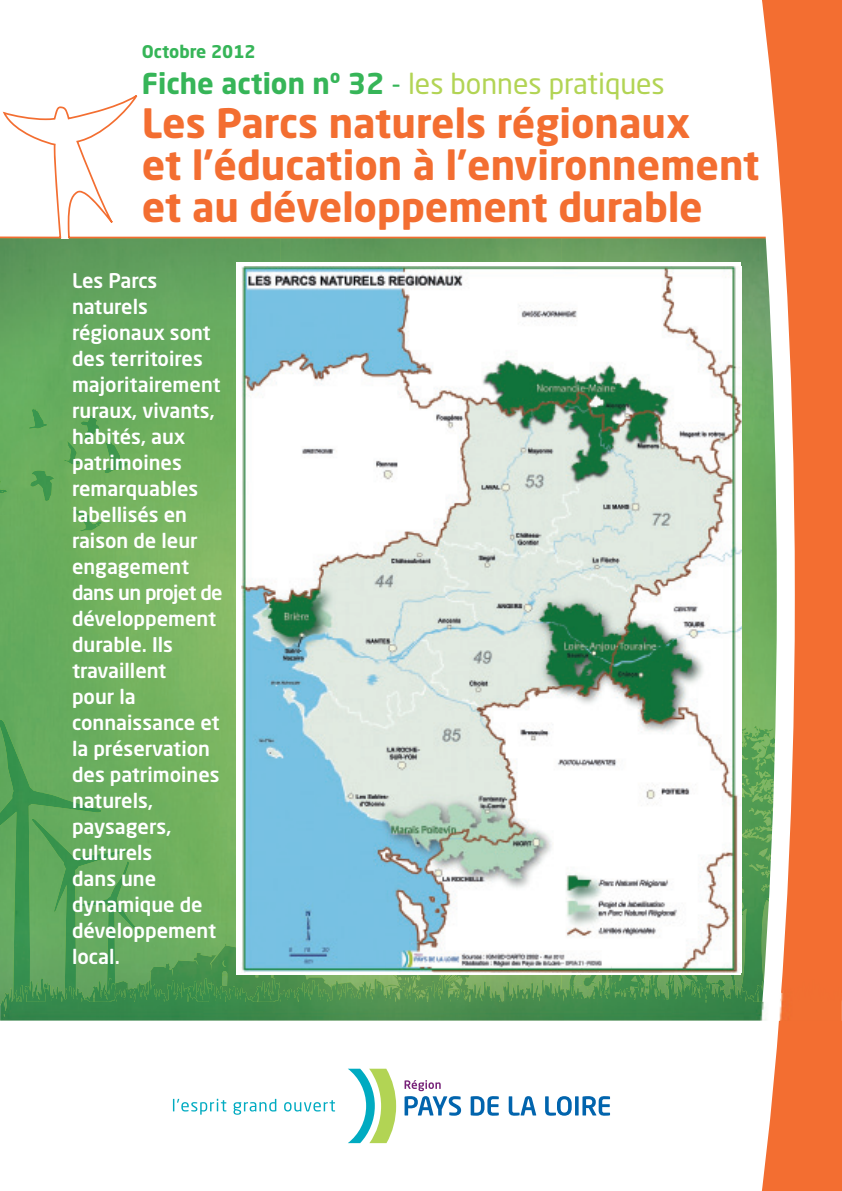
<style>
.page{position:relative;width:842px;height:1191px;background:#fff}
.page>*{position:absolute;margin:0;border:0;box-sizing:border-box;transform-origin:0 0}
.t1{font:700 40px/42px "Neo Sans Std";color:#f36e31}
.t2{font:28.4px "Neo Sans Std";color:#b2d454}
.t3{font:500 20px/26px "Neo Sans Std";color:#fff}
.t4{font:700 17.4px "Neo Sans Std";color:#36b558}
.s1{font-weight:700;color:#36b558}
.s2{color:#36b558}
</style>
<div class="page">
<svg style="left:56px;top:792px;width:674px;height:228px;background:#5c9e5a"></svg>
<img style="left:618px;top:974px;width:36px;height:6px">
<img style="left:610px;top:974px;width:8px;height:6px">
<img style="left:682px;top:974px;width:24px;height:6px">
<img style="left:0;top:238px;width:740px;height:277px">
<img style="left:0;top:515px;width:236px;height:277px">
<img style="left:102px;top:792px;width:28px;height:26px">
<img style="left:280px;top:974px;width:120px;height:17px">
<div style="left:1px;top:462px;width:97px;height:63px;background:#6caf5d"></div>
<img style="left:0;top:1001px;width:56px;height:19px">
<img style="left:730px;top:999px;width:10px;height:21px">
<img style="left:366px;top:980px;width:291px;height:20px">
<svg style="left:0;top:95px;width:740px;height:143px"></svg>
<img style="left:681px;top:980px;width:28px;height:23px">
<img style="left:706px;top:974px;width:34px;height:25px">
<img style="left:654px;top:974px;width:28px;height:22px">
<img style="left:150px;top:892px;width:119px;height:108px">
<img style="left:0;top:719px;width:102px;height:282px">
<img style="left:31px;top:818px;width:99px;height:182px">
<img style="left:75px;top:861px;width:66px;height:138px">
<img style="left:16px;top:978px;width:32px;height:23px">
<img style="left:84px;top:978px;width:32px;height:23px">
<img style="left:181px;top:978px;width:30px;height:23px">
<img style="left:248px;top:978px;width:32px;height:23px">
<div style="left:795px;top:0;width:47px;height:1191px;background:#f36e31"></div>
<svg style="left:740px;top:0;width:55px;height:1191px"></svg>
<svg style="left:405px;top:1080px;width:56px;height:35px"></svg>
<svg style="left:471px;top:1096px;width:28px;height:19px"></svg>
<svg style="left:509px;top:1096px;width:27px;height:19px"></svg>
<svg style="left:545px;top:1096px;width:27px;height:19px"></svg>
<svg style="left:575px;top:1096px;width:4px;height:19px"></svg>
<svg style="left:582px;top:1096px;width:28px;height:19px"></svg>
<svg style="left:348px;top:1068px;width:48px;height:75px"></svg>
<svg style="left:173px;top:1098px;width:53px;height:16px"></svg>
<svg style="left:233px;top:1098px;width:43px;height:16px"></svg>
<svg style="left:284px;top:1100px;width:51px;height:11px"></svg>
<img style="left:64px;top:441px;width:19px;height:24px">
<img style="left:72px;top:509px;width:30px;height:22px">
<img style="left:30px;top:470px;width:24px;height:31px">
<img style="left:81px;top:415px;width:19px;height:26px">
<img style="left:104px;top:441px;width:25px;height:32px">
<img style="left:29px;top:408px;width:19px;height:21px">
<svg style="left:0;top:480px;width:7px;height:13px"></svg>
<img style="left:242px;top:267px;width:499px;height:705px">
<img style="left:549px;top:979px;width:61px;height:20px">
<img style="left:375px;top:954px;width:237px;height:25px">
<p class="t4" style="left:142px;top:40px;width:115px">Octobre 2012</p>
<h2 class="t2" style="left:142px;top:66px;width:525px"><span class="s1">Fiche action nº 32</span> <span class="s2">-</span> les bonnes pratiques</h2>
<h1 class="t1" style="left:142px;top:101px;width:619px">Les Parcs naturels régionaux<br>et l’éducation à l’environnement et au développement durable</h1>
<p class="t3" style="left:72px;top:267px;width:152px">Les Parcs naturels régionaux sont des territoires majoritairement ruraux, vivants, habités, aux patrimoines remarquables labellisés en raison de leur engagement dans un projet de développement durable. Ils travaillent<br>pour la connaissance et la préservation des patrimoines naturels, paysagers, culturels<br>dans une dynamique de développement local.</p>
</div>
